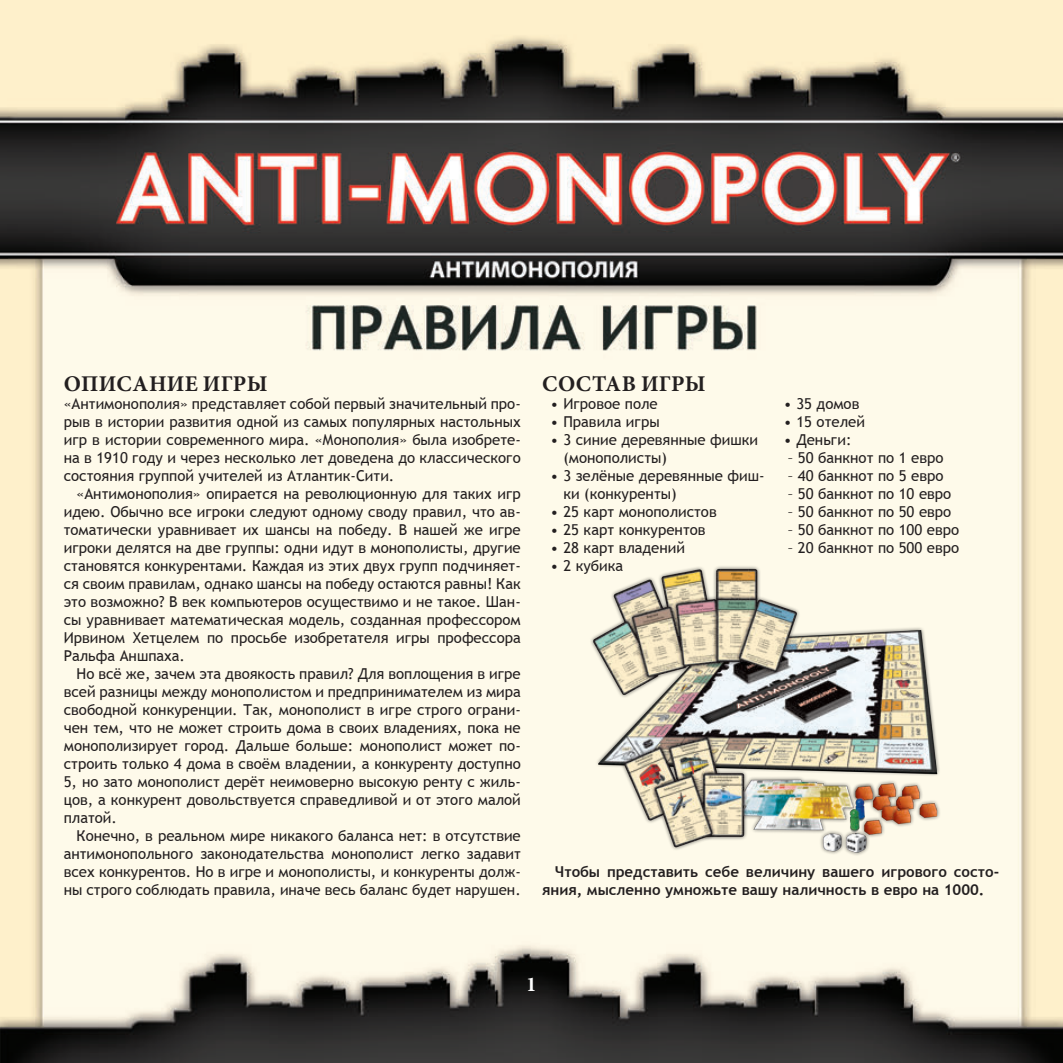
<style>
.page{position:relative;width:1063px;height:1063px;background:#fff}
.page>*{position:absolute;margin:0;border:0;box-sizing:border-box;transform-origin:0 0}
.t1{font:700 22.5px "Minion Pro";letter-spacing:.01em;color:#231f20}
.t2{font:700 21px "Minion Pro";color:#fff}
.t3{font:15px/18px "Trebuchet MS";color:#231f20;text-align:justify}
.t4{font:700 15px/18px "Trebuchet MS";color:#231f20}
</style>
<div class="page">
<img style="left:0;top:0;width:1063px;height:1063px">
<img style="left:586px;top:537px;width:368px;height:367px">
<p class="t1" style="left:64px;top:367px;width:205px">ОПИСАНИЕ ИГРЫ</p>
<p class="t3" style="left:64px;top:394px;width:459px">«Антимонополия» представляет собой первый значительный про&shy;рыв в истории развития одной из самых популярных настольных игр в истории современного мира. «Монополия» была изобрете&shy;на в 1910 году и через несколько лет доведена до классического состояния группой учителей из Атлантик-Сити.</p>
<p class="t3" style="left:64px;top:484px;width:459px;text-indent:13px">«Антимонополия» опирается на революционную для таких игр идею. Обычно все игроки следуют одному своду правил, что ав&shy;томатически уравнивает их шансы на победу. В нашей же игре игроки делятся на две группы: одни идут в монополисты, другие становятся конкурентами. Каждая из этих двух групп подчиняет&shy;ся своим правилам, однако шансы на победу остаются равны! Как это возможно? В век компьютеров осуществимо и не такое. Шан&shy;сы уравнивает математическая модель, созданная профессором Ирвином Хетцелем по просьбе изобретателя игры профессора Ральфа Аншпаха.</p>
<p class="t3" style="left:64px;top:664px;width:459px;text-indent:13px">Но всё же, зачем эта двоякость правил? Для воплощения в игре всей разницы между монополистом и предпринимателем из мира свободной конкуренции. Так, монополист в игре строго ограни&shy;чен тем, что не может строить дома в своих владениях, пока не монополизирует город. Дальше больше: монополист может по&shy;строить только 4 дома в своём владении, а конкуренту доступно 5, но зато монополист дерёт неимоверно высокую ренту с жиль&shy;цов, а конкурент довольствуется справедливой и от этого малой платой.</p>
<p class="t3" style="left:64px;top:826px;width:459px;text-indent:13px">Конечно, в реальном мире никакого баланса нет: в отсутствие антимонопольного законодательства монополист легко задавит всех конкурентов. Но в игре и монополисты, и конкуренты долж&shy;ны строго соблюдать правила, иначе весь баланс будет нарушен.</p>
<p class="t1" style="left:542px;top:367px;width:165px">СОСТАВ ИГРЫ</p>
<p class="t3" style="left:551px;top:394px;width:109px">• Игровое поле</p>
<p class="t3" style="left:551px;top:412px;width:111px">• Правила игры</p>
<p class="t3" style="left:563px;top:430px;width:196px;text-indent:-13px">• 3 синие деревянные фишки (монополисты)</p>
<p class="t3" style="left:563px;top:466px;width:203px;text-indent:-13px">• 3 зелёные деревянные фиш&shy;ки (конкуренты)</p>
<p class="t3" style="left:551px;top:502px;width:168px">• 25 карт монополистов</p>
<p class="t3" style="left:551px;top:520px;width:156px">• 25 карт конкурентов</p>
<p class="t3" style="left:551px;top:538px;width:136px">• 28 карт владений</p>
<p class="t3" style="left:551px;top:556px;width:74px">• 2 кубика</p>
<p class="t3" style="left:784px;top:394px;width:77px">• 35 домов</p>
<p class="t3" style="left:784px;top:412px;width:83px">• 15 отелей</p>
<p class="t3" style="left:784px;top:430px;width:69px">• Деньги:</p>
<p class="t3" style="left:788px;top:448px;width:157px">– 50 банкнот по 1 евро</p>
<p class="t3" style="left:788px;top:466px;width:157px">– 40 банкнот по 5 евро</p>
<p class="t3" style="left:788px;top:484px;width:165px">– 50 банкнот по 10 евро</p>
<p class="t3" style="left:788px;top:502px;width:165px">– 50 банкнот по 50 евро</p>
<p class="t3" style="left:788px;top:520px;width:173px">– 50 банкнот по 100 евро</p>
<p class="t3" style="left:788px;top:538px;width:173px">– 20 банкнот по 500 евро</p>
<p class="t4" style="left:542px;top:862px;width:459px;text-indent:13px">Чтобы представить себе величину вашего игрового состо&shy;яния, мысленно умножьте вашу наличность в евро на 1000.</p>
<p class="t2" style="left:526px;top:969px;width:12px">1</p>
</div>
